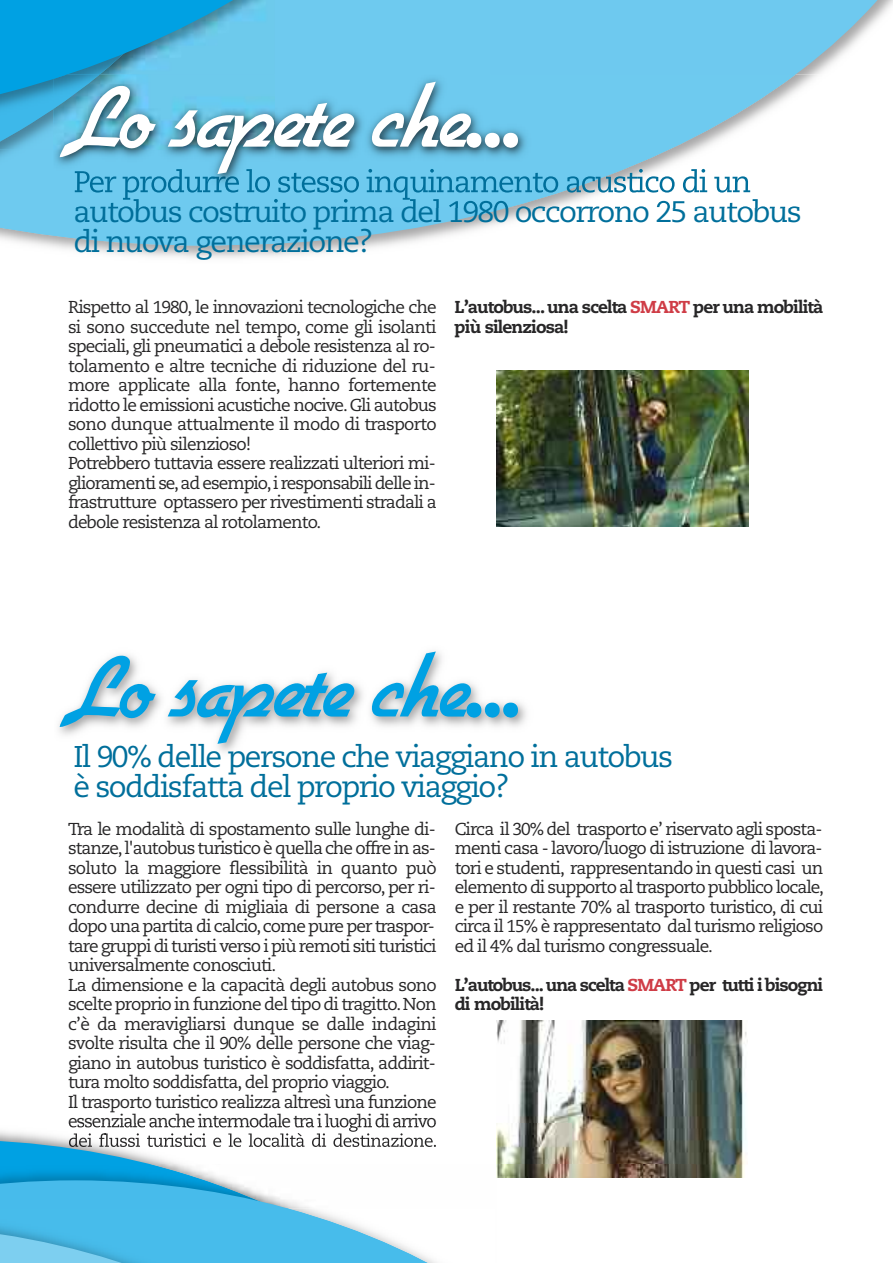
<style>
.page{position:relative;width:893px;height:1263px;background:#fff}
.page>*{position:absolute;margin:0;border:0;box-sizing:border-box;transform-origin:0 0}
.t1{font:82.5px "Contempo";letter-spacing:-.05em;color:#fff}
.t2{font:82.5px "Contempo";letter-spacing:-.05em;color:#00a1e3}
.t3{font:30px/30px "Caecilia";letter-spacing:-.05em;color:#006f9b}
.t4{font:17.25px/19.5px "Caecilia";letter-spacing:-.05em;color:#272627}
.t5{font:800 17.25px/19.5px "Caecilia";letter-spacing:-.05em;color:#272627}
.s1{color:#cf3c46}
</style>
<div class="page">
<svg style="left:275px;top:0;width:618px;height:246px;fill:#6ec9ef"></svg>
<svg style="left:0;top:150px;width:255px;height:111px;background:#92d1eb"></svg>
<img style="left:471px;top:0;width:20px;height:74px">
<img style="left:0;top:144px;width:53px;height:6px">
<img style="left:0;top:130px;width:53px;height:14px">
<svg style="left:0;top:0;width:471px;height:130px;background:#44b6e5"></svg>
<img style="left:497px;top:1020px;width:251px;height:157px">
<img style="left:497px;top:370px;width:251px;height:157px">
<img style="left:0;top:1123px;width:497px;height:17px">
<img style="left:69px;top:1123px;width:99px;height:4px">
<img style="left:69px;top:1133px;width:112px;height:7px">
<img style="left:497px;top:1123px;width:74px;height:41px">
<svg style="left:0;top:1140px;width:567px;height:24px"></svg>
<img style="left:571px;top:1177px;width:125px;height:1px">
<img style="left:571px;top:1164px;width:125px;height:13px">
<img style="left:496px;top:1164px;width:75px;height:14px">
<img style="left:0;top:1164px;width:226px;height:16px">
<svg style="left:0;top:1180px;width:309px;height:28px;background:#63c1e7"></svg>
<img style="left:0;top:1208px;width:357px;height:17px">
<svg style="left:0;top:1225px;width:437px;height:38px;background:#61c3eb"></svg>
<img style="left:796px;top:74px;width:66px;height:134px">
<img style="left:275px;top:74px;width:521px;height:134px">
<img style="left:53px;top:150px;width:222px;height:58px">
<img style="left:53px;top:74px;width:438px;height:76px">
<img style="left:53px;top:74px;width:47px;height:35px">
<img style="left:53px;top:74px;width:14px;height:5px">
<img style="left:75px;top:169px;width:214px;height:31px">
<img style="left:75px;top:199px;width:180px;height:9px">
<h1 class="t1" style="left:68px;top:70px;width:453px">Lo sapete che...</h1>
<h2 class="t3" style="left:74px;top:199px;width:730px">autobus costruito prima del 1980 occorrono 25 autobus di nuova generazione?</h2>
<p class="t4" style="left:68px;top:299px;width:370px">Rispetto al 1980, le innovazioni tecnologiche che si sono succedute nel tempo, come gli isolanti speciali, gli pneumatici a debole resistenza al ro&shy;tolamento e altre tecniche di riduzione del ru&shy;more applicate alla fonte, hanno fortemente ridotto le emissioni acustiche nocive. Gli autobus sono dunque attualmente il modo di trasporto collettivo più silenzioso!<br>Potrebbero tuttavia essere realizzati ulteriori mi&shy;glioramenti se,ad esempio,i responsabili delle in&shy;frastrutture optassero per rivestimenti stradali a debole resistenza al rotolamento.</p>
<p class="t5" style="left:455px;top:299px;width:370px">L’autobus... una scelta <span class="s1">SMART</span> per una mobilità più silenziosa!</p>
<h1 class="t2" style="left:68px;top:640px;width:453px">Lo sapete che...</h1>
<h2 class="t3" style="left:73px;top:744px;width:601px">Il 90% delle persone che viaggiano in autobus è soddisfatta del proprio viaggio?</h2>
<p class="t4" style="left:68px;top:820px;width:370px">Tra le modalità di spostamento sulle lunghe di&shy;stanze,l'autobus turistico è quella che offre in as&shy;soluto la maggiore flessibilità in quanto può essere utilizzato per ogni tipo di percorso, per ri&shy;condurre decine di migliaia di persone a casa dopo una partita di calcio,come pure per traspor&shy;tare gruppi di turisti verso i più remoti siti turistici universalmente conosciuti.<br>La dimensione e la capacità degli autobus sono scelte proprio in funzione del tipo di tragitto.Non c’è da meravigliarsi dunque se dalle indagini svolte risulta che il 90% delle persone che viag&shy;giano in autobus turistico è soddisfatta, addirit&shy;tura molto soddisfatta, del proprio viaggio.<br>Il trasporto turistico realizza altresì una funzione essenziale anche intermodale tra i luoghi di arrivo</p>
<p class="t4" style="left:455px;top:820px;width:371px;text-align:justify">Circa il 30% del trasporto e’ riservato agli sposta&shy;menti casa - lavoro/luogo di istruzione di lavora&shy;tori e studenti, rappresentando in questi casi un elemento di supporto al trasporto pubblico locale, e per il restante 70% al trasporto turistico, di cui circa il 15% è rappresentato dal turismo religioso ed il 4% dal turismo congressuale.</p>
<p class="t5" style="left:455px;top:976px;width:370px">L’autobus... una scelta <span class="s1">SMART</span> per tutti i bisogni di mobilità!</p>
</div>
